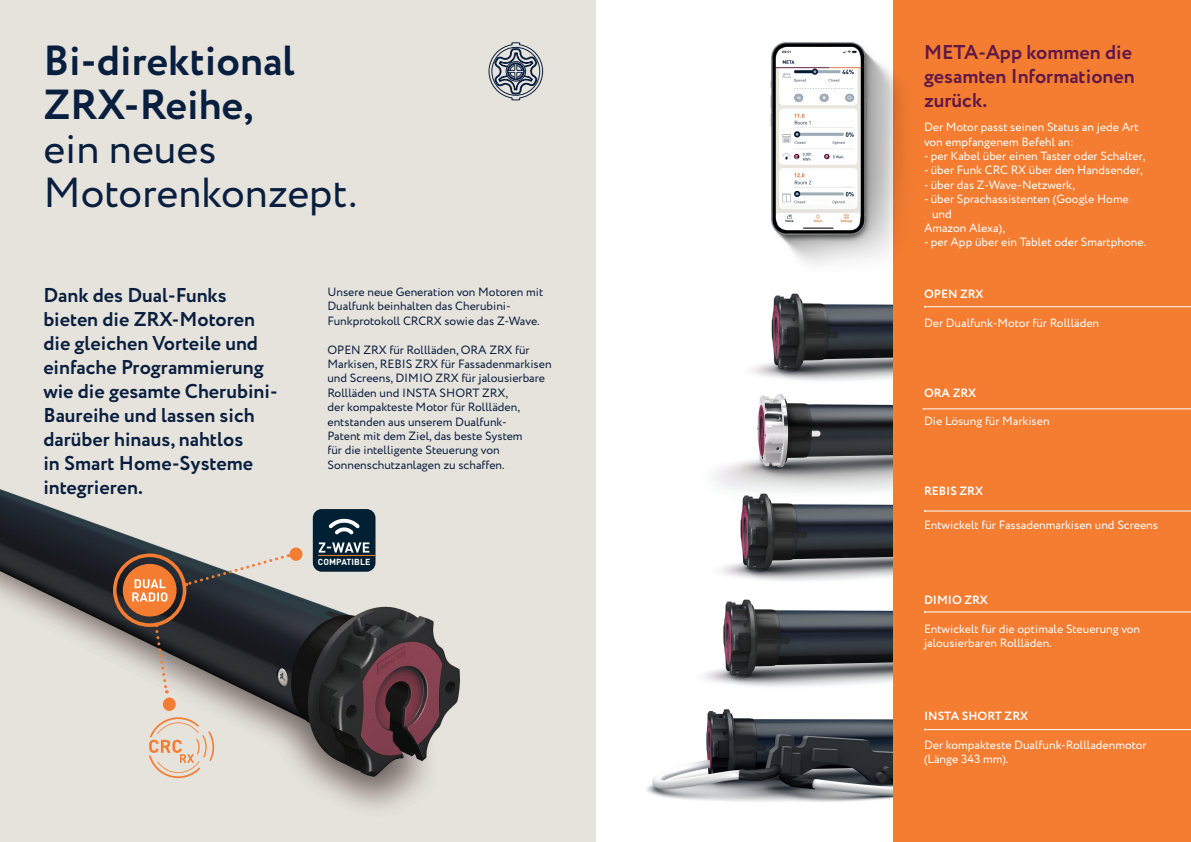
<style>
.page{position:relative;width:1191px;height:842px;background:#fff}
.page>*{position:absolute;margin:0;border:0;box-sizing:border-box;transform-origin:0 0}
.t1{font:700 42px/44px "Circe";color:#091f3f}
.t2{font:42px/44px "Circe";color:#091f3f}
.t3{font:700 20px/24px "Circe";color:#091f3f}
.t4{font:700 20px/24px "Circe";color:#601846}
.t5{font:12px/14.4px "Circe";color:#fff}
.t6{font:12px/14.4px "Circe";color:#091f3f}
.t7{font:700 12px "Circe";color:#fff}
.t8{font:700 8.7px "DINOT";letter-spacing:.01em;color:#fff}
</style>
<div class="page">
<img style="left:752px;top:298px;width:141px;height:80px">
<img style="left:714px;top:378px;width:179px;height:101px">
<img style="left:715px;top:479px;width:178px;height:102px">
<img style="left:703px;top:599px;width:190px;height:88px">
<img style="left:646px;top:709px;width:247px;height:93px">
<div style="left:893px;top:0;width:298px;height:842px;background:#f47d31"></div>
<img style="left:770px;top:42px;width:134px;height:256px">
<div style="left:0;top:0;width:595px;height:842px;background:#e6e2dc"></div>
<img style="left:0;top:489px;width:460px;height:319px">
<svg style="left:149px;top:717px;width:65px;height:61px"></svg>
<svg style="left:153px;top:624px;width:16px;height:69px"></svg>
<div style="left:289px;top:547px;width:13px;height:14px;background:#f47d31;border-radius:50%"></div>
<svg style="left:185px;top:553px;width:104px;height:34px"></svg>
<div style="left:163px;top:697px;width:13px;height:14px;background:#f47d31;border-radius:50%"></div>
<div style="left:313px;top:509px;width:62px;height:63px;background:#022033;border-radius:9px"></div>
<hr style="left:318px;top:555px;width:57px;height:1px;background:#f48026">
<svg style="left:319px;top:542px;width:50px;height:11px"></svg>
<svg style="left:328px;top:519px;width:32px;height:16px"></svg>
<svg style="left:488px;top:42px;width:55px;height:58px"></svg>
<div style="left:123px;top:564px;width:54px;height:52px;background:#f47d31;border-radius:50%"></div>
<div style="left:113px;top:553px;width:73px;height:74px;border:4px solid #f47d31;border-radius:50%"></div>
<svg style="left:132px;top:579px;width:35px;height:23px"></svg>
<hr style="left:925px;top:306px;width:266px;height:1px;background:#fff">
<hr style="left:923px;top:409px;width:268px;height:1px;background:#fff">
<hr style="left:925px;top:511px;width:266px;height:1px;background:#fff">
<hr style="left:925px;top:612px;width:266px;height:1px;background:#fff">
<hr style="left:925px;top:729px;width:266px;height:1px;background:#fff">
<h1 class="t1" style="left:43px;top:41px;width:253px">Bi-direktional<br>ZRX-Reihe,</h1>
<h1 class="t2" style="left:43px;top:128px;width:315px">ein neues<br>Motorenkonzept.</h1>
<h2 class="t3" style="left:43px;top:284px;width:236px">Dank des Dual-Funks bieten die ZRX-Motoren die gleichen Vorteile und einfache Programmierung wie die gesamte Cherubini-<br>Baureihe und lassen sich darüber hinaus, nahtlos<br>in Smart Home-Systeme integrieren.</h2>
<p class="t6" style="left:327px;top:285px;width:217px">Unsere neue Generation von Motoren mit<br>Dualfunk beinhalten das Cherubini-<br>Funkprotokoll CRCRX sowie das Z-Wave.</p>
<p class="t6" style="left:327px;top:343px;width:226px">OPEN ZRX für Rollläden, ORA ZRX für Markisen, REBIS ZRX für Fassadenmarkisen und Screens, DIMIO ZRX für jalousierbare Rollläden und INSTA SHORT ZRX,<br>der kompakteste Motor für Rollläden, entstanden aus unserem Dualfunk-<br>Patent mit dem Ziel, das beste System<br>für die intelligente Steuerung von Sonnenschutzanlagen zu schaffen.</p>
<p class="t8" style="left:318px;top:555px;width:54px">COMPATIBLE</p>
<h2 class="t4" style="left:924px;top:41px;width:212px">META-App kommen die gesamten Informationen zurück.</h2>
<p class="t5" style="left:924px;top:120px;width:216px">Der Motor passt seinen Status an jede Art von empfangenem Befehl an:</p>
<p class="t5" style="left:924px;top:149px;width:223px">- per Kabel über einen Taster oder Schalter,</p>
<p class="t5" style="left:924px;top:163px;width:220px">- über Funk CRC RX über den Handsender,</p>
<p class="t5" style="left:924px;top:178px;width:153px">- über das Z-Wave-Netzwerk,</p>
<p class="t5" style="left:924px;top:192px;width:206px">- über Sprachassistenten (Google Home</p>
<p class="t5" style="left:932px;top:207px;width:21px">und</p>
<p class="t5" style="left:924px;top:221px;width:82px">Amazon Alexa),</p>
<p class="t5" style="left:924px;top:235px;width:224px">- per App über ein Tablet oder Smartphone.</p>
<p class="t7" style="left:924px;top:286px;width:61px">OPEN ZRX</p>
<p class="t5" style="left:924px;top:316px;width:177px">Der Dualfunk-Motor für Rollläden</p>
<p class="t7" style="left:924px;top:384px;width:54px">ORA ZRX</p>
<p class="t5" style="left:924px;top:414px;width:127px">Die Lösung für Markisen</p>
<p class="t7" style="left:924px;top:483px;width:61px">REBIS ZRX</p>
<p class="t5" style="left:924px;top:518px;width:235px">Entwickelt für Fassadenmarkisen und Screens</p>
<p class="t7" style="left:924px;top:592px;width:65px">DIMIO ZRX</p>
<p class="t5" style="left:924px;top:622px;width:218px">Entwickelt für die optimale Steuerung von jalousierbaren Rollläden.</p>
<p class="t7" style="left:924px;top:708px;width:106px">INSTA SHORT ZRX</p>
<p class="t5" style="left:924px;top:738px;width:224px">Der kompakteste Dualfunk-Rollladenmotor (Länge 343 mm).</p>
</div>
